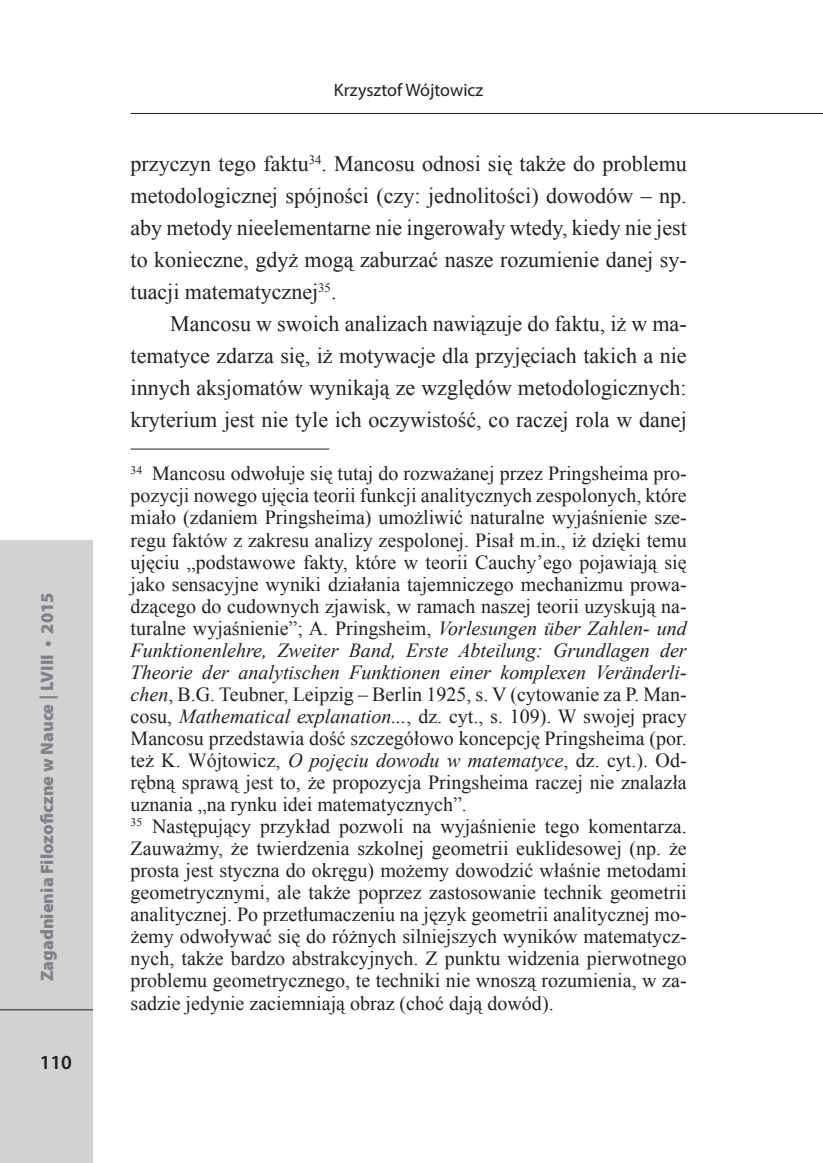
<style>
.page{position:relative;width:823px;height:1163px;background:#fff}
.page>*{position:absolute;margin:0;border:0;box-sizing:border-box;transform-origin:0 0}
.Przypis_dolny{font:22px/32px "Times New Roman";color:#231f20;text-align:justify}
.Tekst{font:22px/32px "Times New Roman";color:#231f20;text-align:justify}
.Przypis_dolny-2{font:20px/22px "Times New Roman";color:#231f20;text-align:justify}
.t1{font:600 20px "Myriad Pro";color:#231f20}
.t2{font:900 18px "Myriad Pro";color:#808285}
.t3{font:18px "Myriad Pro";color:#231f20}
.s1{font-style:italic}
</style>
<div class="page">
<div style="left:0;top:540px;width:93px;height:622px;background:#d1d2d4"></div>
<hr style="left:130px;top:113px;width:692px;height:1px;background:#231f20">
<hr style="left:0;top:1009px;width:93px;height:1px;background:#231f20">
<hr style="left:130px;top:448px;width:199px;height:1px;background:#231f20">
<p class="t2" style="left:35px;top:981px;width:390px;rotate:-90deg">Zagadnienia Filozoficzne w Nauce | LVIII • 2015</p>
<p class="t1" style="left:40px;top:1049px;width:34px">110</p>
<p class="t3" style="left:334px;top:79px;width:151px">Krzysztof Wójtowicz</p>
<p class="Przypis_dolny" style="left:130px;top:147px;width:557px">przyczyn tego faktu<sup>34</sup>. Mancosu odnosi się także do problemu metodologicznej spójności (czy: jednolitości) dowodów – np. aby metody nieelementarne nie ingerowały wtedy, kiedy nie jest to konieczne, gdyż mogą zaburzać nasze rozumienie danej sy&shy;tuacji matematycznej<sup>35</sup>.</p>
<p class="Tekst" style="left:130px;top:307px;width:557px;text-indent:40px">Mancosu w swoich analizach nawiązuje do faktu, iż w ma&shy;tematyce zdarza się, iż motywacje dla przyjęciach takich a nie innych aksjomatów wynikają ze względów metodologicznych: kryterium jest nie tyle ich oczywistość, co raczej rola w danej</p>
<p class="Przypis_dolny-2" style="left:130px;top:462px;width:557px"><sup>34</sup> Mancosu odwołuje się tutaj do rozważanej przez Pringsheima pro&shy;pozycji nowego ujęcia teorii funkcji analitycznych zespolonych, które miało (zdaniem Pringsheima) umożliwić naturalne wyjaśnienie sze&shy;regu faktów z zakresu analizy zespolonej. Pisał m.in., iż dzięki temu ujęciu „podstawowe fakty, które w teorii Cauchy’ego pojawiają się jako sensacyjne wyniki działania tajemniczego mechanizmu prowa&shy;dzącego do cudownych zjawisk, w ramach naszej teorii uzyskują na&shy;turalne wyjaśnienie”; A. Pringsheim, <span class="s1">Vorlesungen über Zahlen- und Funktionenlehre, Zweiter Band, Erste Abteilung: Grundlagen der Theorie der analytischen Funktionen einer komplexen Veränderli&shy;chen</span>, B.G. Teubner, Leipzig – Berlin 1925, s. V (cytowanie za P. Man&shy;cosu, <span class="s1">Mathematical explanation...</span>, dz. cyt., s. 109). W swojej pracy Mancosu przedstawia dość szczegółowo koncepcję Pringsheima (por. też K. Wójtowicz, <span class="s1">O pojęciu dowodu w matematyce</span>, dz. cyt.). Od&shy;rębną sprawą jest to, że propozycja Pringsheima raczej nie znalazła uznania „na rynku idei matematycznych”.</p>
<p class="Przypis_dolny-2" style="left:130px;top:814px;width:557px"><sup>35</sup> Następujący przykład pozwoli na wyjaśnienie tego komentarza.<br>Zauważmy, że twierdzenia szkolnej geometrii euklidesowej (np. że prosta jest styczna do okręgu) możemy dowodzić właśnie metodami geometrycznymi, ale także poprzez zastosowanie technik geometrii analitycznej. Po przetłumaczeniu na język geometrii analitycznej mo&shy;żemy odwoływać się do różnych silniejszych wyników matematycz&shy;nych, także bardzo abstrakcyjnych. Z punktu widzenia pierwotnego problemu geometrycznego, te techniki nie wnoszą rozumienia, w za&shy;sadzie jedynie zaciemniają obraz (choć dają dowód).</p>
</div>
